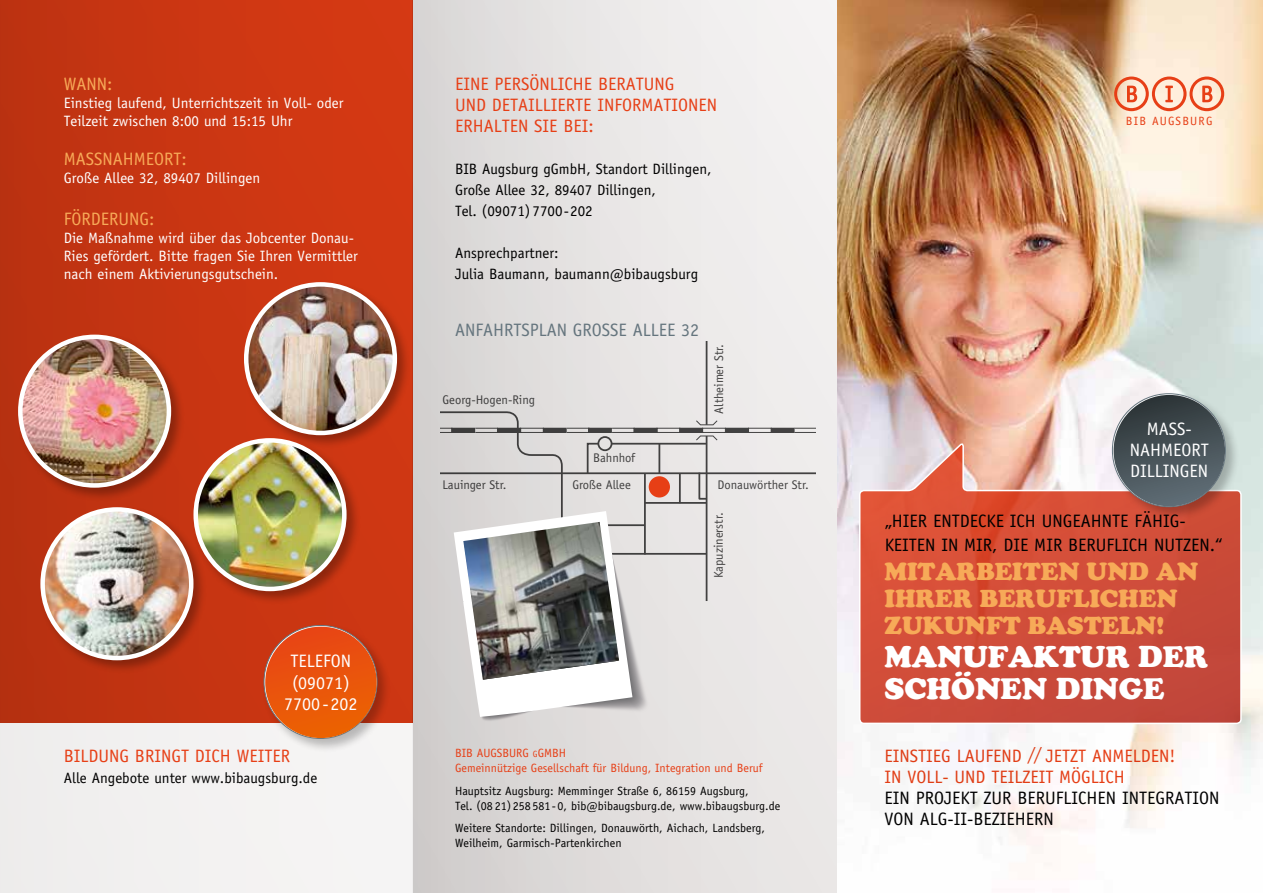
<style>
.page{position:relative;width:1263px;height:893px;background:#fff}
.page>*{position:absolute;margin:0;border:0;box-sizing:border-box;transform-origin:0 0}
.t1{font:900 30.75px/31.5px "Cooper";color:#fff}
.t2{font:900 25.5px/27px "Cooper";color:#f7aa58}
.t3{font:18px/21px "Officina Sans";color:#e73f16}
.t4{font:18px/24px "Officina Sans";color:#000}
.t5{font:18px/21px "Officina Sans";color:#fff;text-align:center}
.t6{font:18px "Officina Sans";color:#f7aa58}
.t7{font:18px "Officina Sans";color:#65757e}
.t8{font:15px/18px "Officina Sans";color:#fff}
.t9{font:15px/21px "Officina Sans";color:#000}
.t10{font:12.6px "Officina Sans";color:#000}
.t11{font:12px/15px "Officina Sans";color:#000}
.t12{font:12px/15px "Officina Sans";color:#e73f16}
.t13{font:12px "Officina Sans";letter-spacing:.1em;color:#e73f16}
.s1{font-size:9px}
</style>
<div class="page">
<div style="left:412px;top:0;width:426px;height:893px;background:linear-gradient(to right,#d6d4d3,#f3f0f0)"></div>
<svg style="left:794px;top:428px;width:21px;height:5px"></svg>
<hr style="left:680px;top:428px;width:22px;height:4px;background:#424141">
<hr style="left:634px;top:428px;width:23px;height:4px;background:#414040">
<hr style="left:771px;top:428px;width:23px;height:4px;background:#434242">
<hr style="left:726px;top:428px;width:22px;height:4px;background:#424242">
<hr style="left:440px;top:472px;width:375px;height:2px;background:#000">
<hr style="left:706px;top:436px;width:1px;height:165px;background:#000">
<hr style="left:706px;top:342px;width:1px;height:83px;background:#000">
<svg style="left:695px;top:419px;width:23px;height:7px"></svg>
<svg style="left:695px;top:435px;width:23px;height:6px"></svg>
<hr style="left:612px;top:443px;width:94px;height:2px;background:#000">
<hr style="left:658px;top:444px;width:2px;height:29px;background:#000">
<hr style="left:679px;top:474px;width:2px;height:29px;background:#000">
<svg style="left:697px;top:471px;width:11px;height:30px"></svg>
<hr style="left:562px;top:553px;width:145px;height:2px;background:#000">
<hr style="left:645px;top:502px;width:62px;height:2px;background:#000">
<div style="left:649px;top:476px;width:21px;height:21px;background:#e73f16;border-radius:50%"></div>
<svg style="left:440px;top:410px;width:210px;height:312px"></svg>
<img style="left:463px;top:522px;width:156px;height:158px">
<img style="left:838px;top:0;width:425px;height:866px">
<svg style="left:1114px;top:77px;width:110px;height:34px"></svg>
<div style="left:0;top:0;width:412px;height:723px;background:linear-gradient(to right,#bb3211,#d63913)"></div>
<svg style="left:858px;top:442px;width:384px;height:283px"></svg>
<div style="left:0;top:723px;width:412px;height:170px;background:#f3f2f1"></div>
<div style="left:1110px;top:391px;width:130px;height:130px;background:#000;opacity:.25"></div>
<div style="left:1113px;top:395px;width:112px;height:111px;background:linear-gradient(to bottom,#30383a,#606e77);border-radius:56px"></div>
<div style="left:16px;top:332px;width:169px;height:170px;background:#000;opacity:.3"></div>
<img style="left:20px;top:337px;width:149px;height:148px;border-radius:74px">
<div style="left:18px;top:335px;width:153px;height:153px;border:4px solid #fff;border-radius:50%"></div>
<div style="left:191px;top:436px;width:170px;height:169px;background:#000;opacity:.3"></div>
<img style="left:197px;top:440px;width:147px;height:149px">
<div style="left:242px;top:280px;width:169px;height:169px;background:#000;opacity:.3"></div>
<img style="left:247px;top:285px;width:148px;height:148px">
<div style="left:244px;top:282px;width:153px;height:153px;border:4px solid #fff;border-radius:50%"></div>
<div style="left:38px;top:505px;width:170px;height:169px;background:#000;opacity:.3"></div>
<img style="left:43px;top:509px;width:148px;height:149px;border-radius:74px">
<div style="left:40px;top:507px;width:153px;height:153px;border:4px solid #fff;border-radius:50%"></div>
<div style="left:261px;top:623px;width:131px;height:130px;background:#000;opacity:.25"></div>
<div style="left:265px;top:627px;width:112px;height:111px;background:linear-gradient(to bottom,#e84617,#eb6403);border-radius:56px"></div>
<p class="t6" style="left:64px;top:73px;width:50px">WANN:</p>
<p class="t8" style="left:64px;top:94px;width:281px">Einstieg laufend, Unterrichtszeit in Voll- oder<br>Teilzeit zwischen 8:00 und 15:15 Uhr</p>
<p class="t6" style="left:64px;top:148px;width:125px">MASSNAHMEORT:</p>
<p class="t8" style="left:64px;top:169px;width:198px">Große Allee 32, 89407 Dillingen</p>
<p class="t6" style="left:64px;top:208px;width:92px">FÖRDERUNG:</p>
<p class="t8" style="left:64px;top:229px;width:296px">Die Maßnahme wird über das Jobcenter Donau-<br>Ries gefördert. Bitte fragen Sie Ihren Vermittler nach einem Aktivierungsgutschein.</p>
<p class="t5" style="left:284px;top:650px;width:75px;line-height:21.5px">TELEFON (09071)<br>7700-202</p>
<p class="t3" style="left:64px;top:745px;width:228px">BILDUNG BRINGT DICH WEITER</p>
<p class="t9" style="left:64px;top:767px;width:255px">Alle Angebote unter www.bibaugsburg.de</p>
<p class="t3" style="left:455px;top:73px;width:264px">EINE PERSÖNLICHE BERATUNG<br>UND DETAILLIERTE INFORMATIONEN<br>ERHALTEN SIE BEI:</p>
<p class="t9" style="left:455px;top:158px;width:258px">BIB Augsburg gGmbH, Standort Dillingen,<br>Große Allee 32, 89407 Dillingen,<br>Tel. (09071) 7700-202</p>
<p class="t9" style="left:455px;top:242px;width:245px">Ansprechpartner:<br>Julia Baumann, baumann@bibaugsburg</p>
<p class="t7" style="left:455px;top:319px;width:246px">ANFAHRTSPLAN GROSSE ALLEE 32</p>
<p class="t10" style="left:442px;top:393px;width:94px">Georg-Hogen-Ring</p>
<p class="t10" style="left:711px;top:414px;width:71px;rotate:-90deg">Altheimer Str.</p>
<p class="t10" style="left:593px;top:451px;width:44px">Bahnhof</p>
<p class="t10" style="left:442px;top:477px;width:66px">Lauinger Str.</p>
<p class="t10" style="left:572px;top:478px;width:60px">Große Allee</p>
<p class="t10" style="left:717px;top:477px;width:93px">Donauwörther Str.</p>
<p class="t10" style="left:711px;top:578px;width:67px;rotate:-90deg">Kapuzinerstr.</p>
<p class="t12" style="left:455px;top:746px;width:309px">BIB AUGSBURG <span class="s1">G</span>GMBH<br>Gemeinnützige Gesellschaft für Bildung, Integration und Beruf</p>
<p class="t11" style="left:455px;top:783px;width:327px">Hauptsitz Augsburg: Memminger Straße 6, 86159 Augsburg,<br>Tel. (08 21) 258 581- 0, bib@bibaugsburg.de, www.bibaugsburg.de</p>
<p class="t11" style="left:455px;top:821px;width:312px">Weitere Standorte: Dillingen, Donauwörth, Aichach, Landsberg,<br>Weilheim, Garmisch-Partenkirchen</p>
<p class="t13" style="left:1126px;top:114px;width:88px">BIB AUGSBURG</p>
<p class="t5" style="left:1130px;top:418px;width:81px">MASS-<br>NAHMEORT<br>DILLINGEN</p>
<p class="t4" style="left:884px;top:509px;width:339px">„HIER ENTDECKE ICH UNGEAHNTE FÄHIG-<br>KEITEN IN MIR, DIE MIR BERUFLICH NUTZEN.“</p>
<h2 class="t2" style="left:884px;top:558px;width:315px">MITARBEITEN UND AN<br>IHRER BERUFLICHEN<br>ZUKUNFT BASTELN!</h2>
<h1 class="t1" style="left:884px;top:641px;width:325px">MANUFAKTUR DER<br>SCHÖNEN DINGE</h1>
<p class="t3" style="left:884px;top:745px;width:292px">EINSTIEG LAUFEND // JETZT ANMELDEN!<br>IN VOLL- UND TEILZEIT MÖGLICH</p>
<p class="t4" style="left:884px;top:787px;width:336px;line-height:21px">EIN PROJEKT ZUR BERUFLICHEN INTEGRATION<br>VON ALG-II-BEZIEHERN</p>
</div>
